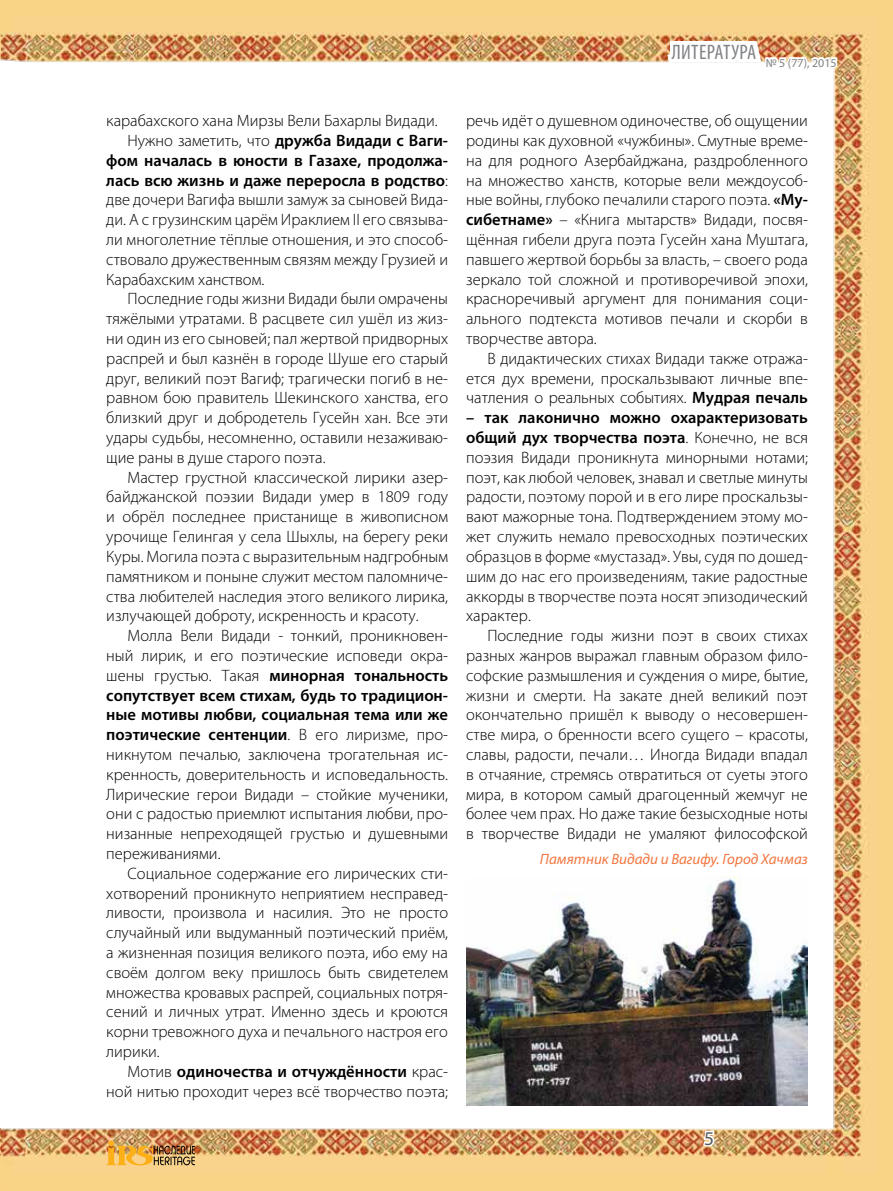
<style>
.page{position:relative;width:893px;height:1191px;background:#fff}
.page>*{position:absolute;margin:0;border:0;box-sizing:border-box;transform-origin:0 0}
.t1{font:condensed 21px "Myriad Pro";letter-spacing:.02em;color:#808285}
.t2{font:19.5px "Myriad Pro";color:#58595b}
.t3{font:300 16.5px/19.8px "Myriad Pro";color:#000;text-align:justify}
.t4{font:600 16.5px "Myriad Pro";color:#000}
.t5{font:italic 15px "Myriad Pro";color:#f4763e}
.t6{font:12px "Myriad Pro";color:#808285}
.s1{font-weight:300}
.s2{font-weight:600}
</style>
<div class="page">
<img style="left:0;top:0;width:893px;height:1191px">
<svg style="left:701px;top:1129px;width:15px;height:19px"></svg>
<img style="left:106px;top:1140px;width:89px;height:25px">
<svg style="left:663px;top:0;width:176px;height:110px"></svg>
<img style="left:466px;top:876px;width:342px;height:230px">
<p class="t6" style="left:722px;top:55px;width:116px"><sup>??????</sup> № 5 (77), 2015</p>
<p class="t1" style="left:673px;top:39px;width:86px">ЛИТЕРАТУРА</p>
<p class="t3" style="left:106px;top:111px;width:333px">карабахского хана Мирзы Вели Бахарлы Видади.</p>
<p class="t4" style="left:128px;top:130px;width:322px"><span class="s1">Нужно заметить, что</span> дружба Видади с Ваги-</p>
<p class="t4" style="left:106px;top:150px;width:343px">фом началась в юности в Газахе, продолжа-</p>
<p class="t4" style="left:106px;top:169px;width:343px">лась всю жизнь и даже переросла в родство<span class="s1">:</span></p>
<p class="t3" style="left:106px;top:190px;width:343px">две дочери Вагифа вышли замуж за сыновей Вида-</p>
<p class="t3" style="left:106px;top:210px;width:343px">ди. А с грузинским царём Ираклием II его связыва-</p>
<p class="t3" style="left:106px;top:230px;width:343px">ли многолетние тёплые отношения, и это способ-</p>
<p class="t3" style="left:106px;top:250px;width:343px">ствовало дружественным связям между Грузией и</p>
<p class="t3" style="left:106px;top:269px;width:159px">Карабахским ханством.</p>
<p class="t3" style="left:128px;top:289px;width:322px">Последние годы жизни Видади были омрачены</p>
<p class="t3" style="left:106px;top:309px;width:343px">тяжёлыми утратами. В расцвете сил ушёл из жиз-</p>
<p class="t3" style="left:106px;top:329px;width:343px">ни один из его сыновей; пал жертвой придворных</p>
<p class="t3" style="left:106px;top:349px;width:343px">распрей и был казнён в городе Шуше его старый</p>
<p class="t3" style="left:106px;top:368px;width:343px">друг, великий поэт Вагиф; трагически погиб в не-</p>
<p class="t3" style="left:106px;top:388px;width:343px">равном бою правитель Шекинского ханства, его</p>
<p class="t3" style="left:106px;top:408px;width:343px">близкий друг и добродетель Гусейн хан. Все эти</p>
<p class="t3" style="left:106px;top:428px;width:343px">удары судьбы, несомненно, оставили незаживаю-</p>
<p class="t3" style="left:106px;top:448px;width:221px">щие раны в душе старого поэта.</p>
<p class="t3" style="left:128px;top:467px;width:322px">Мастер грустной классической лирики азер-</p>
<p class="t3" style="left:106px;top:487px;width:343px">байджанской поэзии Видади умер в 1809 году</p>
<p class="t3" style="left:106px;top:507px;width:343px">и обрёл последнее пристанище в живописном</p>
<p class="t3" style="left:106px;top:527px;width:343px">урочище Гелингая у села Шыхлы, на берегу реки</p>
<p class="t3" style="left:106px;top:547px;width:343px">Куры. Могила поэта с выразительным надгробным</p>
<p class="t3" style="left:106px;top:566px;width:343px">памятником и поныне служит местом паломниче-</p>
<p class="t3" style="left:106px;top:586px;width:343px">ства любителей наследия этого великого лирика,</p>
<p class="t3" style="left:106px;top:606px;width:314px">излучающей доброту, искренность и красоту.</p>
<p class="t3" style="left:128px;top:626px;width:322px">Молла Вели Видади - тонкий, проникновен-</p>
<p class="t3" style="left:106px;top:646px;width:343px">ный лирик, и его поэтические исповеди окра-</p>
<p class="t4" style="left:106px;top:664px;width:343px"><span class="s1">шены грустью. Такая</span> минорная тональность</p>
<p class="t4" style="left:106px;top:684px;width:343px">сопутствует всем стихам, будь то традицион-</p>
<p class="t4" style="left:106px;top:704px;width:343px">ные мотивы любви, социальная тема или же</p>
<p class="t4" style="left:106px;top:724px;width:343px">поэтические сентенции<span class="s1">. В его лиризме, про-</span></p>
<p class="t3" style="left:106px;top:745px;width:343px">никнутом печалью, заключена трогательная ис-</p>
<p class="t3" style="left:106px;top:764px;width:343px">кренность, доверительность и исповедальность.</p>
<p class="t3" style="left:106px;top:784px;width:343px">Лирические герои Видади – стойкие мученики,</p>
<p class="t3" style="left:106px;top:804px;width:343px">они с радостью приемлют испытания любви, про-</p>
<p class="t3" style="left:106px;top:824px;width:343px">низанные непреходящей грустью и душевными</p>
<p class="t3" style="left:106px;top:844px;width:116px">переживаниями.</p>
<p class="t3" style="left:128px;top:863px;width:322px">Социальное содержание его лирических сти-</p>
<p class="t3" style="left:106px;top:883px;width:343px">хотворений проникнуто неприятием несправед-</p>
<p class="t3" style="left:106px;top:903px;width:343px">ливости, произвола и насилия. Это не просто</p>
<p class="t3" style="left:106px;top:923px;width:343px">случайный или выдуманный поэтический приём,</p>
<p class="t3" style="left:106px;top:943px;width:343px">а жизненная позиция великого поэта, ибо ему на</p>
<p class="t3" style="left:106px;top:962px;width:343px">своём долгом веку пришлось быть свидетелем</p>
<p class="t3" style="left:106px;top:982px;width:343px">множества кровавых распрей, социальных потря-</p>
<p class="t3" style="left:106px;top:1002px;width:343px">сений и личных утрат. Именно здесь и кроются</p>
<p class="t3" style="left:106px;top:1022px;width:343px">корни тревожного духа и печального настроя его</p>
<p class="t3" style="left:106px;top:1042px;width:55px">лирики.</p>
<p class="t4" style="left:128px;top:1060px;width:322px"><span class="s1">Мотив</span> одиночества и отчуждённости <span class="s1">крас-</span></p>
<p class="t3" style="left:106px;top:1081px;width:343px">ной нитью проходит через всё творчество поэта;</p>
<p class="t3" style="left:466px;top:111px;width:343px">речь идёт о душевном одиночестве, об ощущении родины как духовной «чужбины». Смутные време&shy;на для родного Азербайджана, раздробленного на множество ханств, которые вели междоусоб&shy;ные войны, глубоко печалили старого поэта. <span class="s2">«Му&shy;сибетнаме»</span> – «Книга мытарств» Видади, посвя&shy;щённая гибели друга поэта Гусейн хана Муштага, павшего жертвой борьбы за власть, – своего рода зеркало той сложной и противоречивой эпохи, красноречивый аргумент для понимания соци&shy;ального подтекста мотивов печали и скорби в творчестве автора.</p>
<p class="t3" style="left:466px;top:349px;width:343px;text-indent:21px">В дидактических стихах Видади также отража&shy;ется дух времени, проскальзывают личные впе&shy;чатления о реальных событиях. <span class="s2">Мудрая печаль</span></p>
<p class="t3" style="left:466px;top:408px;width:343px"><span class="s2">– так лаконично можно охарактеризовать общий дух творчества поэта</span>. Конечно, не вся поэзия Видади проникнута минорными нотами; поэт, как любой человек, знавал и светлые минуты радости, поэтому порой и в его лире проскальзы&shy;вают мажорные тона. Подтверждением этому мо&shy;жет служить немало превосходных поэтических образцов в форме «мустазад». Увы, судя по дошед&shy;шим до нас его произведениям, такие радостные аккорды в творчестве поэта носят эпизодический характер.</p>
<p class="t3" style="left:466px;top:626px;width:343px;text-indent:21px">Последние годы жизни поэт в своих стихах разных жанров выражал главным образом фило&shy;софские размышления и суждения о мире, бытие, жизни и смерти. На закате дней великий поэт окончательно пришёл к выводу о несовершен&shy;стве мира, о бренности всего сущего – красоты, славы, радости, печали… Иногда Видади впадал в отчаяние, стремясь отвратиться от суеты этого мира, в котором самый драгоценный жемчуг не более чем прах. Но даже такие безысходные ноты в творчестве Видади не умаляют философской</p>
<p class="t5" style="left:540px;top:849px;width:270px">Памятник Видади и Вагифу. Город Хачмаз</p>
<p class="t2" style="left:704px;top:1126px;width:12px">5</p>
</div>
